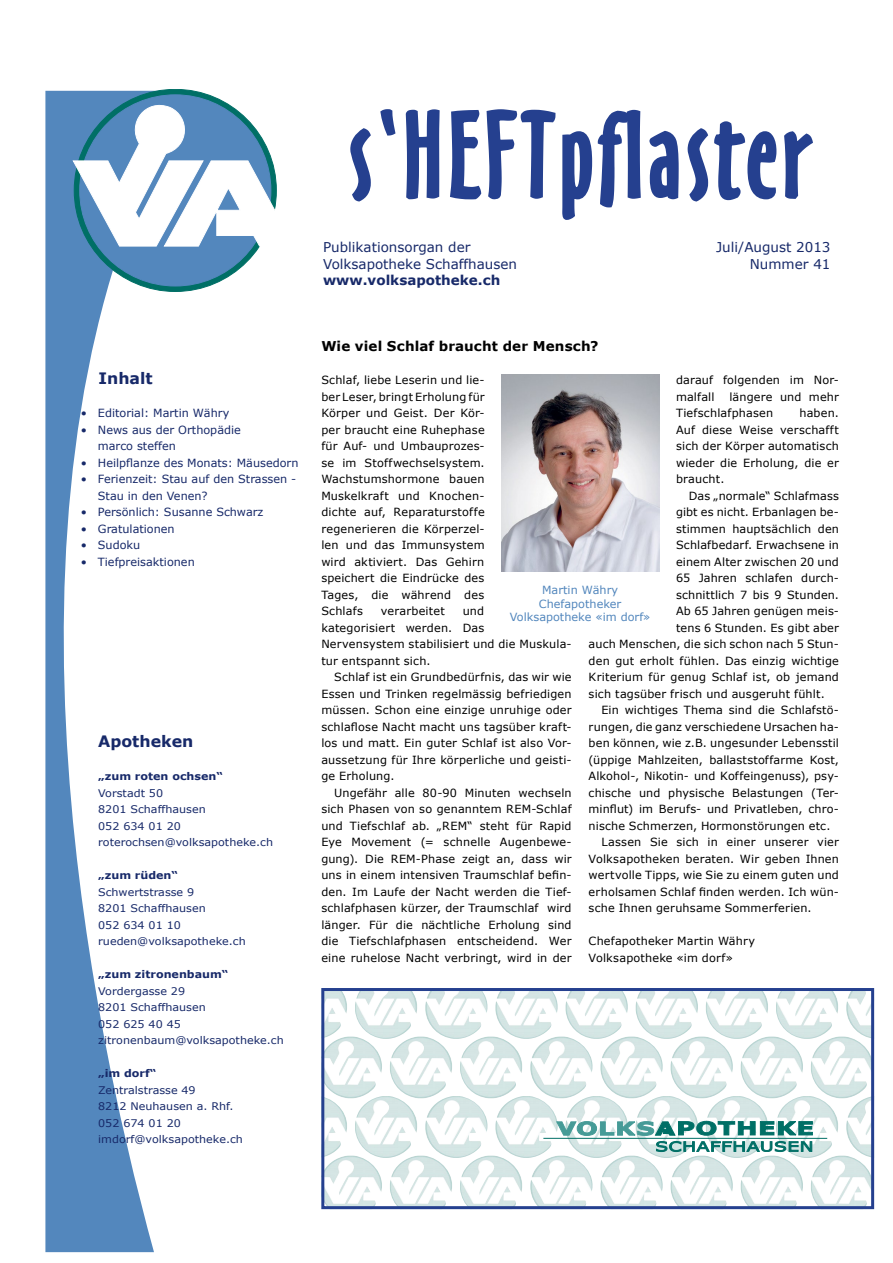
<style>
.page{position:relative;width:893px;height:1263px;background:#fff}
.page>*{position:absolute;margin:0;border:0;box-sizing:border-box;transform-origin:0 0}
.t1{font:112.5px "Oz Handicraft BT";letter-spacing:.05em;color:#25408f}
.t2{font:700 15.75px "Verdana";color:#172969}
.t3{font:13.5px/16.5px "Verdana";color:#172969}
.t4{font:700 13.5px "Verdana";letter-spacing:.01em;color:#000}
.t5{font:700 13.5px "Verdana";color:#172969}
.t6{font:11.25px/16.5px "Verdana";letter-spacing:.015em;color:#000;text-align:justify}
.t7{font:11.25px/16.5px "Verdana";color:#172969}
.t8{font:11.25px/13.5px "Verdana";color:#5387bd;text-align:center}
.t9{font:10.5px/16.5px "Verdana";color:#172969;scale:1.06 1}
.t10{font:700 10.5px "Verdana";color:#172969;scale:1.06 1}
</style>
<div class="page">
<svg style="left:45px;top:91px;width:120px;height:1161px"></svg>
<svg style="left:74px;top:89px;width:202px;height:202px"></svg>
<div style="left:80px;top:95px;width:191px;height:191px;background:#5387bd;border-radius:50%"></div>
<svg style="left:73px;top:98px;width:204px;height:149px"></svg>
<img style="left:502px;top:472px;width:157px;height:99px">
<img style="left:325px;top:992px;width:22px;height:44px">
<img style="left:355px;top:992px;width:62px;height:47px">
<img style="left:425px;top:992px;width:63px;height:47px">
<img style="left:495px;top:992px;width:63px;height:47px">
<img style="left:565px;top:992px;width:63px;height:47px">
<img style="left:636px;top:992px;width:62px;height:47px">
<img style="left:706px;top:992px;width:62px;height:47px">
<img style="left:776px;top:992px;width:62px;height:47px">
<img style="left:846px;top:992px;width:24px;height:44px">
<img style="left:325px;top:1098px;width:22px;height:57px">
<img style="left:355px;top:1096px;width:62px;height:62px">
<img style="left:425px;top:1096px;width:63px;height:62px">
<img style="left:495px;top:1096px;width:63px;height:62px">
<img style="left:565px;top:1096px;width:63px;height:62px">
<img style="left:636px;top:1096px;width:62px;height:62px">
<img style="left:706px;top:1096px;width:63px;height:62px">
<img style="left:776px;top:1096px;width:62px;height:62px">
<img style="left:846px;top:1098px;width:24px;height:57px">
<img style="left:325px;top:1036px;width:58px;height:62px">
<img style="left:390px;top:1036px;width:63px;height:62px">
<img style="left:460px;top:1036px;width:63px;height:62px">
<img style="left:530px;top:1036px;width:63px;height:62px">
<img style="left:600px;top:1036px;width:63px;height:62px">
<img style="left:670px;top:1036px;width:63px;height:62px">
<img style="left:741px;top:1036px;width:62px;height:62px">
<img style="left:811px;top:1036px;width:59px;height:62px">
<img style="left:325px;top:1155px;width:58px;height:50px">
<img style="left:390px;top:1155px;width:63px;height:50px">
<img style="left:460px;top:1155px;width:63px;height:50px">
<img style="left:530px;top:1155px;width:63px;height:50px">
<img style="left:600px;top:1155px;width:63px;height:50px">
<img style="left:670px;top:1155px;width:63px;height:50px">
<img style="left:741px;top:1155px;width:62px;height:50px">
<img style="left:811px;top:1155px;width:59px;height:50px">
<div style="left:321px;top:988px;width:553px;height:221px;border:3px solid #25408f"></div>
<svg style="left:656px;top:1141px;width:156px;height:10px"></svg>
<hr style="left:543px;top:1138px;width:284px;height:1px;background:#006f66">
<svg style="left:557px;top:1121px;width:255px;height:14px"></svg>
<svg style="left:350px;top:128px;width:21px;height:74px"></svg>
<svg style="left:380px;top:109px;width:16px;height:27px"></svg>
<svg style="left:405px;top:109px;width:35px;height:91px"></svg>
<svg style="left:450px;top:109px;width:229px;height:363px"></svg>
<svg style="left:687px;top:121px;width:126px;height:81px"></svg>
<h2 class="t2" style="left:99px;top:367px;width:56px">Inhalt</h2>
<p class="t7" style="left:81px;top:405px;width:150px">• Editorial: Martin Währy</p>
<p class="t7" style="left:98px;top:421px;width:144px;text-indent:-17px">• News aus der Orthopädie marco steffen</p>
<p class="t7" style="left:81px;top:454px;width:219px">• Heilpflanze des Monats: Mäusedorn</p>
<p class="t7" style="left:98px;top:471px;width:200px;text-indent:-17px">• Ferienzeit: Stau auf den Strassen -<br>Stau in den Venen?</p>
<p class="t7" style="left:81px;top:504px;width:184px">• Persönlich: Susanne Schwarz</p>
<p class="t7" style="left:81px;top:520px;width:95px">• Gratulationen</p>
<p class="t7" style="left:81px;top:537px;width:61px">• Sudoku</p>
<p class="t7" style="left:81px;top:553px;width:115px">• Tiefpreisaktionen</p>
<h2 class="t2" style="left:98px;top:730px;width:97px">Apotheken</h2>
<p class="t10" style="left:98px;top:769px;width:119px">„zum roten ochsen“</p>
<p class="t9" style="left:98px;top:784px;width:166px">Vorstadt 50<br>8201 Schaffhausen<br>052 634 01 20 roterochsen@volksapotheke.ch</p>
<p class="t10" style="left:98px;top:868px;width:77px">„zum rüden“</p>
<p class="t9" style="left:98px;top:883px;width:141px">Schwertstrasse 9<br>8201 Schaffhausen<br>052 634 01 10 rueden@volksapotheke.ch</p>
<p class="t10" style="left:98px;top:967px;width:124px">„zum zitronenbaum“</p>
<p class="t9" style="left:98px;top:982px;width:177px">Vordergasse 29<br>8201 Schaffhausen<br>052 625 40 45 zitronenbaum@volksapotheke.ch</p>
<p class="t10" style="left:98px;top:1066px;width:56px">„im dorf“</p>
<p class="t9" style="left:98px;top:1081px;width:138px">Zentralstrasse 49<br>8212 Neuhausen a. Rhf.<br>052 674 01 20 imdorf@volksapotheke.ch</p>
<h1 class="t1" style="left:350px;top:90px;width:462px">s‘HEFTpflaster</h1>
<p class="t3" style="left:323px;top:239px;width:196px">Publikationsorgan der<br>Volksapotheke Schaffhausen</p>
<p class="t5" style="left:323px;top:271px;width:179px">www.volksapotheke.ch</p>
<p class="t3" style="left:716px;top:239px;width:116px;text-align:right">Juli/August 2013<br>Nummer 41</p>
<p class="t4" style="left:321px;top:337px;width:279px">Wie viel Schlaf braucht der Mensch?</p>
<p class="t6" style="left:321px;top:372px;width:165px">Schlaf, liebe Leserin und lie&shy;ber Leser, bringt Erholung für Körper und Geist. Der Kör&shy;per braucht eine Ruhephase für Auf- und Umbauprozes&shy;se im Stoffwechselsystem.<br>Wachstumshormone bauen Muskelkraft und Knochen&shy;dichte auf, Reparaturstoffe regenerieren die Körperzel&shy;len und das Immunsystem wird aktiviert. Das Gehirn speichert die Eindrücke des Tages, die während des Schlafs</p>
<p class="t6" style="left:676px;top:372px;width:164px">darauf folgenden im Nor&shy;malfall</p>
<p class="t6" style="left:676px;top:388px;width:164px;text-indent:53px">längere und mehr<br>Tiefschlafphasen</p>
<p class="t6" style="left:676px;top:405px;width:164px;text-indent:123px">haben.<br>Auf diese Weise verschafft sich der Körper automatisch wieder die Erholung, die er braucht.</p>
<p class="t6" style="left:689px;top:487px;width:152px">Das „normale“ Schlafmass</p>
<p class="t6" style="left:676px;top:504px;width:164px">gibt es nicht. Erbanlagen be-</p>
<p class="t6" style="left:676px;top:520px;width:164px">stimmen hauptsächlich den</p>
<p class="t6" style="left:676px;top:537px;width:164px">Schlafbedarf. Erwachsene in</p>
<p class="t6" style="left:676px;top:553px;width:164px">einem Alter zwischen 20 und</p>
<p class="t6" style="left:676px;top:570px;width:164px">65 Jahren schlafen durch-</p>
<p class="t6" style="left:676px;top:586px;width:164px">schnittlich 7 bis 9 Stunden.</p>
<p class="t6" style="left:676px;top:603px;width:164px">Ab 65 Jahren genügen meis-</p>
<p class="t6" style="left:676px;top:619px;width:164px">tens 6 Stunden. Es gibt aber</p>
<p class="t6" style="left:589px;top:636px;width:252px">auch Menschen, die sich schon nach 5 Stun-</p>
<p class="t6" style="left:589px;top:652px;width:252px">den gut erholt fühlen. Das einzig wichtige</p>
<p class="t6" style="left:589px;top:669px;width:252px">Kriterium für genug Schlaf ist, ob jemand</p>
<p class="t6" style="left:589px;top:685px;width:238px">sich tagsüber frisch und ausgeruht fühlt.</p>
<p class="t6" style="left:601px;top:702px;width:239px">Ein wichtiges Thema sind die Schlafstö-</p>
<p class="t6" style="left:589px;top:718px;width:252px">rungen, die ganz verschiedene Ursachen ha-</p>
<p class="t6" style="left:589px;top:735px;width:252px">ben können, wie z.B. ungesunder Lebensstil</p>
<p class="t6" style="left:589px;top:751px;width:252px">(üppige Mahlzeiten, ballaststoffarme Kost,</p>
<p class="t6" style="left:589px;top:768px;width:252px">Alkohol-, Nikotin- und Koffeingenuss), psy-</p>
<p class="t6" style="left:589px;top:784px;width:252px">chische und physische Belastungen (Ter-</p>
<p class="t6" style="left:589px;top:801px;width:252px">minflut) im Berufs- und Privatleben, chro-</p>
<p class="t6" style="left:589px;top:817px;width:243px">nische Schmerzen, Hormonstörungen etc.</p>
<p class="t6" style="left:601px;top:834px;width:239px">Lassen Sie sich in einer unserer vier</p>
<p class="t6" style="left:589px;top:850px;width:252px">Volksapotheken beraten. Wir geben Ihnen</p>
<p class="t6" style="left:589px;top:867px;width:252px">wertvolle Tipps, wie Sie zu einem guten und</p>
<p class="t6" style="left:589px;top:883px;width:252px">erholsamen Schlaf finden werden. Ich wün-</p>
<p class="t6" style="left:589px;top:900px;width:225px">sche Ihnen geruhsame Sommerferien.</p>
<p class="t6" style="left:589px;top:933px;width:168px">Chefapotheker Martin Währy<br>Volksapotheke «im dorf»</p>
<p class="t8" style="left:510px;top:583px;width:142px">Martin Währy<br>Chefapotheker<br>Volksapotheke «im dorf»</p>
<p class="t6" style="left:321px;top:603px;width:252px;text-align:left;text-indent:141px">und<br>kategorisiert werden. Das<br>Nervensystem stabilisiert und die Muskula&shy;tur entspannt sich.</p>
<p class="t6" style="left:321px;top:669px;width:252px;text-indent:13px">Schlaf ist ein Grundbedürfnis, das wir wie Essen und Trinken regelmässig befriedigen müssen. Schon eine einzige unruhige oder schlaflose Nacht macht uns tagsüber kraft&shy;los und matt. Ein guter Schlaf ist also Vor&shy;aussetzung für Ihre körperliche und geisti&shy;ge Erholung.</p>
<p class="t6" style="left:321px;top:784px;width:252px;text-indent:13px">Ungefähr alle 80-90 Minuten wechseln sich Phasen von so genanntem REM-Schlaf und Tiefschlaf ab. „REM“ steht für Rapid Eye Movement (= schnelle Augenbewe&shy;gung). Die REM-Phase zeigt an, dass wir uns in einem intensiven Traumschlaf befin&shy;den. Im Laufe der Nacht werden die Tief&shy;schlafphasen kürzer, der Traumschlaf wird länger. Für die nächtliche Erholung sind die Tiefschlafphasen entscheidend. Wer eine ruhelose Nacht verbringt, wird in der</p>
<p class="t6" style="left:381px;top:603px;width:65px">verarbeitet</p>
</div>
